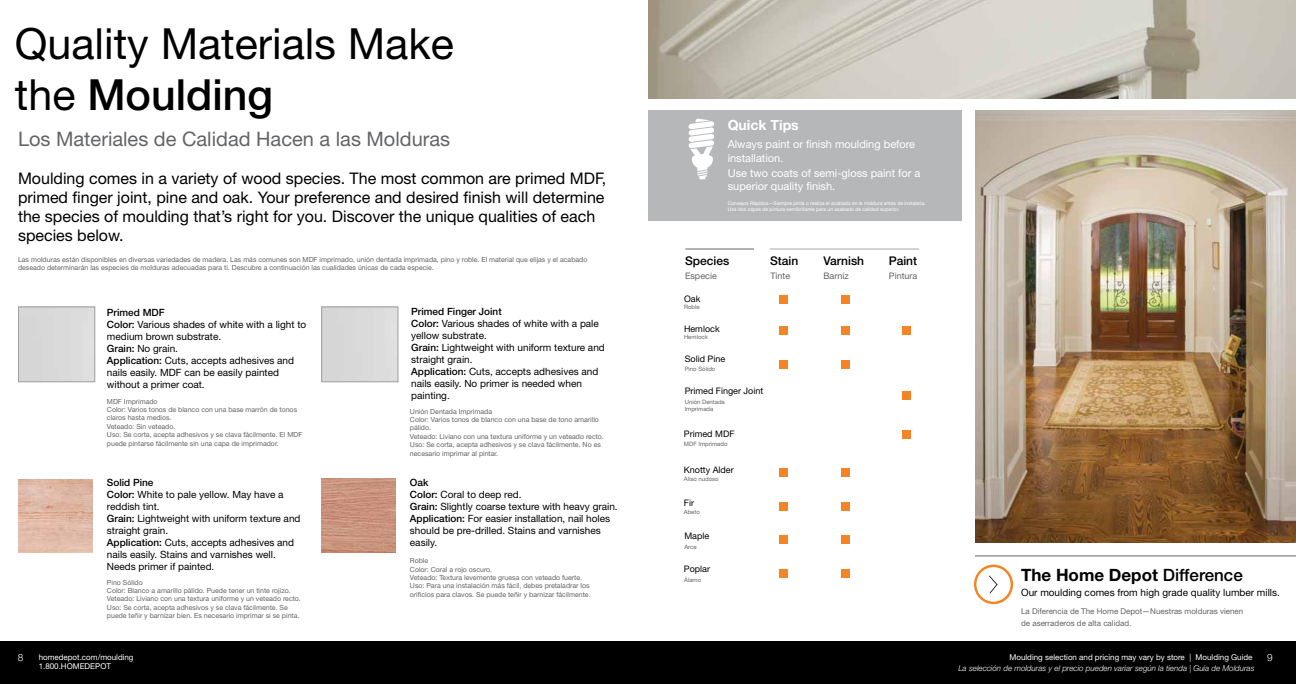
<style>
.page{position:relative;width:1296px;height:684px;background:#fff}
.page>*{position:absolute;margin:0;border:0;box-sizing:border-box;transform-origin:0 0}
.t1{font:43px/51.6px "Helvetica Neue LT Std";color:#000}
.t2{font:20px "Helvetica Neue LT Std";color:#636466}
.t3{font:700 17px "Helvetica Neue LT Std";color:#000}
.t4{font:16px/19.2px "Helvetica Neue LT Std";color:#000}
.t5{font:700 14px "Helvetica Neue LT Std";color:#fff}
.t6{font:500 12px "Helvetica Neue LT Std";color:#000}
.t7{font:11px/13.2px "Helvetica Neue LT Std";color:#fff}
.t8{font:10px/12px "Helvetica Neue LT Std";color:#000}
.t9{font:300 10px "Helvetica Neue LT Std";color:#fff}
.t10{font:9px "Helvetica Neue LT Std";color:#000}
.t11{font:9px "Helvetica Neue LT Std";color:#636466}
.t12{font:8px "Helvetica Neue LT Std";color:#fff}
.t13{font:8px/12px "Helvetica Neue LT Std";color:#636466}
.t14{font:italic 300 8px "Helvetica Neue LT Std";color:#fff}
.t15{font:7px/8.4px "Helvetica Neue LT Std";color:#636466}
.t16{font:6px/7.2px "Helvetica Neue LT Std";color:#636466}
.t17{font:5px/6px "Helvetica Neue LT Std";color:#fff}
.s1{font-weight:500}
</style>
<div class="page">
<div style="left:0;top:641px;width:1296px;height:43px;background:#000"></div>
<div style="left:18px;top:307px;width:77px;height:75px;border:1px solid #9d9fa2"></div>
<img style="left:322px;top:479px;width:74px;height:74px">
<img style="left:18px;top:479px;width:75px;height:74px">
<hr style="left:685px;top:249px;width:69px;height:1px;background:#636466">
<hr style="left:770px;top:249px;width:149px;height:1px;background:#a7a9ac">
<svg style="left:974px;top:565px;width:39px;height:39px"></svg>
<hr style="left:975px;top:556px;width:321px;height:1px;background:#636466">
<div style="left:648px;top:110px;width:314px;height:111px;background:#b5b7b9"></div>
<img style="left:975px;top:110px;width:321px;height:433px">
<div style="left:322px;top:307px;width:76px;height:75px;border:1px solid #9d9fa2"></div>
<svg style="left:688px;top:118px;width:26px;height:61px"></svg>
<div style="left:841px;top:295px;width:8px;height:9px;background:#f58426"></div>
<div style="left:841px;top:327px;width:8px;height:8px;background:#f58426"></div>
<div style="left:903px;top:327px;width:8px;height:8px;background:#f58426"></div>
<div style="left:903px;top:391px;width:8px;height:8px;background:#f58426"></div>
<div style="left:903px;top:430px;width:8px;height:8px;background:#f58426"></div>
<div style="left:841px;top:360px;width:8px;height:8px;background:#f58426"></div>
<div style="left:841px;top:468px;width:8px;height:8px;background:#f58426"></div>
<div style="left:841px;top:502px;width:8px;height:8px;background:#f58426"></div>
<div style="left:841px;top:535px;width:8px;height:9px;background:#f58426"></div>
<div style="left:841px;top:569px;width:8px;height:9px;background:#f58426"></div>
<div style="left:780px;top:295px;width:8px;height:9px;background:#f58426"></div>
<div style="left:780px;top:327px;width:8px;height:8px;background:#f58426"></div>
<div style="left:780px;top:360px;width:8px;height:8px;background:#f58426"></div>
<div style="left:780px;top:468px;width:8px;height:8px;background:#f58426"></div>
<div style="left:780px;top:502px;width:8px;height:8px;background:#f58426"></div>
<div style="left:780px;top:535px;width:8px;height:9px;background:#f58426"></div>
<div style="left:780px;top:569px;width:8px;height:9px;background:#f58426"></div>
<img style="left:649px;top:0;width:647px;height:98px">
<h1 class="t1" style="left:15px;top:17px;width:440px">Quality Materials Make the <span class="s1">Moulding</span></h1>
<h2 class="t2" style="left:18px;top:127px;width:434px">Los Materiales de Calidad Hacen a las Molduras</h2>
<p class="t4" style="left:18px;top:168px;width:590px">Moulding comes in a variety of wood species. The most common are primed MDF, primed finger joint, pine and oak. Your preference and desired finish will determine the species of moulding that’s right for you. Discover the unique qualities of each species below.</p>
<p class="t15" style="left:18px;top:255px;width:571px">Las molduras están disponibles en diversas variedades de madera. Las más comunes son MDF imprimado, unión dentada imprimada, pino y roble. El material que elijas y el acabado deseado determinarán las especies de molduras adecuadas para ti. Descubre a continuación las cualidades únicas de cada especie.</p>
<h3 class="t8" style="left:107px;top:306px;width:201px"><span class="s1">Primed MDF<br>Color:</span> Various shades of white with a light to medium brown substrate.<br><span class="s1">Grain:</span> No grain.<br><span class="s1">Application:</span> Cuts, accepts adhesives and nails easily. MDF can be easily painted without a primer coat.</h3>
<h3 class="t8" style="left:411px;top:305px;width:195px"><span class="s1">Primed Finger Joint<br>Color:</span> Various shades of white with a pale yellow substrate.<br><span class="s1">Grain:</span> Lightweight with uniform texture and straight grain.<br><span class="s1">Application:</span> Cuts, accepts adhesives and nails easily. No primer is needed when painting.</h3>
<p class="t15" style="left:107px;top:397px;width:197px">MDF Imprimado<br>Color: Varios tonos de blanco con una base marrón de tonos claros hasta medios.<br>Veteado: Sin veteado.<br>Uso: Se corta, acepta adhesivos y se clava fácilmente. El MDF puede pintarse fácilmente sin una capa de imprimador.</p>
<p class="t15" style="left:410px;top:407px;width:195px">Unión Dentada Imprimada<br>Color: Varios tonos de blanco con una base de tono amarillo pálido.<br>Veteado: Liviano con una textura uniforme y un veteado recto.<br>Uso: Se corta, acepta adhesivos y se clava fácilmente. No es necesario imprimar al pintar.</p>
<h3 class="t8" style="left:107px;top:476px;width:195px"><span class="s1">Solid Pine<br>Color:</span> White to pale yellow. May have a reddish tint.<br><span class="s1">Grain:</span> Lightweight with uniform texture and straight grain.<br><span class="s1">Application:</span> Cuts, accepts adhesives and nails easily. Stains and varnishes well.<br>Needs primer if painted.</h3>
<h3 class="t8" style="left:410px;top:476px;width:209px"><span class="s1">Oak<br>Color:</span> Coral to deep red.<br><span class="s1">Grain:</span> Slightly coarse texture with heavy grain.<br><span class="s1">Application:</span> For easier installation, nail holes should be pre-drilled. Stains and varnishes easily.</h3>
<p class="t15" style="left:410px;top:556px;width:182px">Roble<br>Color: Coral a rojo oscuro.<br>Veteado: Textura levemente gruesa con veteado fuerte.<br>Uso: Para una instalación más fácil, debes pretaladrar los orificios para clavos. Se puede teñir y barnizar fácilmente.</p>
<p class="t15" style="left:107px;top:578px;width:195px">Pino Sólido<br>Color: Blanco a amarillo pálido. Puede tener un tinte rojizo.<br>Veteado: Liviano con una textura uniforme y un veteado recto.<br>Uso: Se corta, acepta adhesivos y se clava fácilmente. Se puede teñir y barnizar bien. Es necesario imprimar si se pinta.</p>
<h3 class="t5" style="left:728px;top:116px;width:73px">Quick Tips</h3>
<h3 class="t7" style="left:728px;top:138px;width:189px">Always paint or finish moulding before installation.</h3>
<h3 class="t7" style="left:728px;top:167px;width:194px">Use two coats of semi-gloss paint for a superior quality finish.</h3>
<p class="t17" style="left:728px;top:200px;width:199px">Consejos Rápidos—Siempre pinta o realiza el acabado en la moldura antes de instalarla.<br>Usa dos capas de pintura semibrillante para un acabado de calidad superior.</p>
<h3 class="t6" style="left:685px;top:254px;width:46px">Species</h3>
<h3 class="t6" style="left:770px;top:254px;width:30px">Stain</h3>
<h3 class="t6" style="left:823px;top:254px;width:42px">Varnish</h3>
<h3 class="t6" style="left:889px;top:254px;width:30px">Paint</h3>
<p class="t11" style="left:685px;top:270px;width:33px">Especie</p>
<p class="t11" style="left:770px;top:270px;width:21px">Tinte</p>
<p class="t11" style="left:823px;top:270px;width:27px">Barniz</p>
<p class="t11" style="left:889px;top:270px;width:30px">Pintura</p>
<p class="t16" style="left:684px;top:303px;width:17px">Roble</p>
<p class="t16" style="left:684px;top:333px;width:25px">Hemlock</p>
<p class="t10" style="left:684px;top:293px;width:18px">Oak</p>
<p class="t10" style="left:684px;top:323px;width:37px">Hemlock</p>
<p class="t10" style="left:685px;top:354px;width:42px">Solid Pine</p>
<p class="t16" style="left:685px;top:365px;width:32px">Pino Sólido</p>
<p class="t10" style="left:685px;top:386px;width:80px">Primed Finger Joint</p>
<p class="t10" style="left:684px;top:429px;width:52px">Primed MDF</p>
<p class="t16" style="left:685px;top:398px;width:42px">Unión Dentada<br>Imprimada</p>
<p class="t16" style="left:684px;top:440px;width:45px">MDF Imprimado</p>
<p class="t10" style="left:684px;top:464px;width:51px">Knotty Alder</p>
<p class="t16" style="left:684px;top:475px;width:36px">Aliso nudoso</p>
<p class="t10" style="left:684px;top:497px;width:12px">Fir</p>
<p class="t16" style="left:684px;top:508px;width:18px">Abeto</p>
<p class="t10" style="left:684px;top:530px;width:26px">Maple</p>
<p class="t16" style="left:684px;top:544px;width:14px">Arce</p>
<p class="t10" style="left:684px;top:563px;width:28px">Poplar</p>
<p class="t16" style="left:684px;top:577px;width:19px">Álamo</p>
<h3 class="t3" style="left:1021px;top:564px;width:223px">The Home Depot <span class="s1">Difference</span></h3>
<h3 class="t8" style="left:1021px;top:587px;width:260px">Our moulding comes from high grade quality lumber mills.</h3>
<p class="t13" style="left:1021px;top:605px;width:224px">La Diferencia de The Home Depot—Nuestras molduras vienen de aserraderos de alta calidad.</p>
<h3 class="t9" style="left:18px;top:651px;width:7px">8</h3>
<p class="t12" style="left:39px;top:652px;width:96px">homedepot.com/moulding</p>
<p class="t12" style="left:1009px;top:652px;width:245px">Moulding selection and pricing may vary by store | Moulding Guide</p>
<h3 class="t9" style="left:1267px;top:651px;width:7px">9</h3>
<p class="t12" style="left:39px;top:661px;width:74px">1.800.HOMEDEPOT</p>
<p class="t14" style="left:958px;top:663px;width:298px">La selección de molduras y el precio pueden variar según la tienda | Guía de Molduras</p>
</div>
